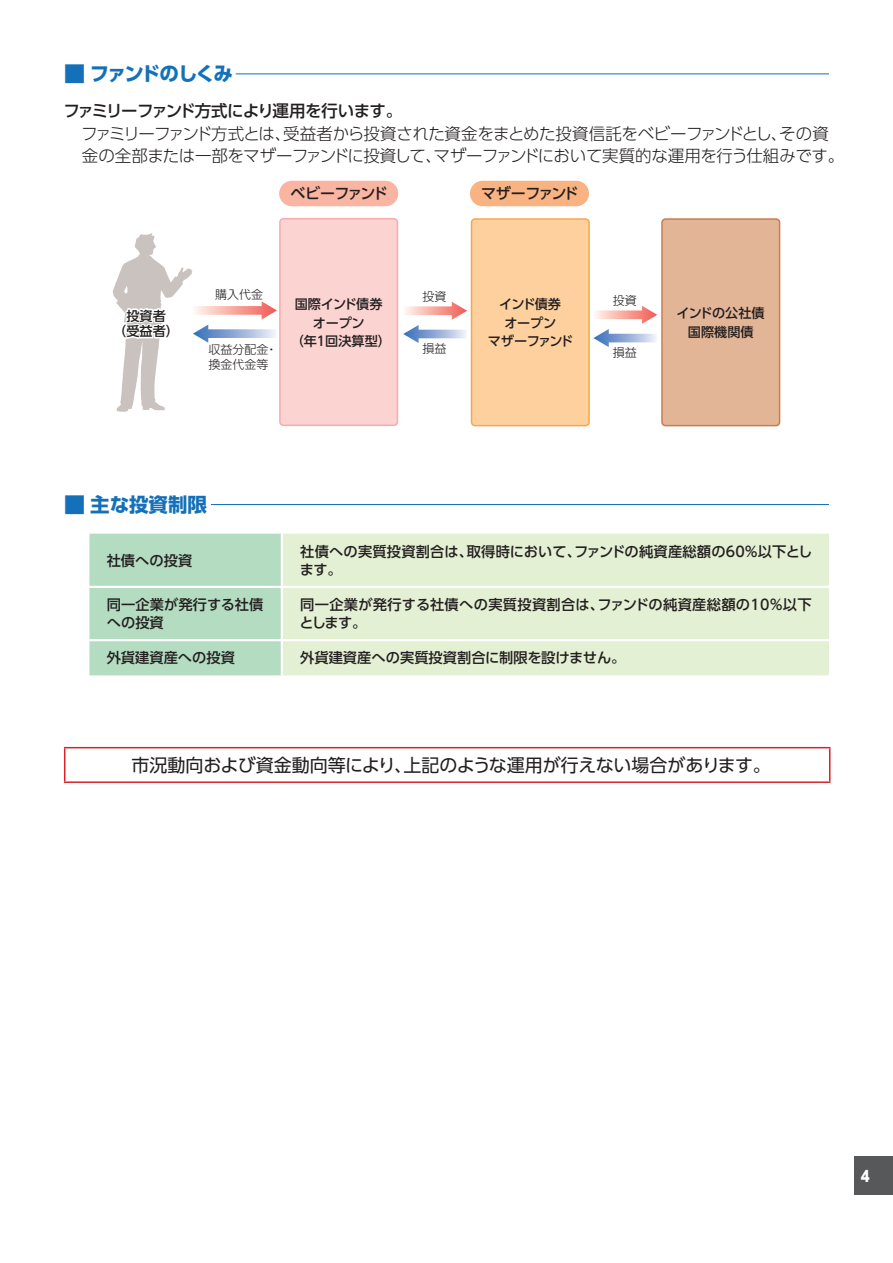
<style>
.page{position:relative;width:893px;height:1263px;background:#fff}
.page>*{position:absolute;margin:0;border:0;box-sizing:border-box;transform-origin:0 0}
.t1{font:700 19.5px "UD Shin Go Pro";letter-spacing:-.105em;color:#1471b9}
.t2{font:700 19.5px "UD Shin Go Pro";letter-spacing:-.045em;color:#1471b9}
.t3{font:18px "UD Shin Go Pro";color:#231f20}
.t4{font:300 16.5px/22.5px "UD Shin Go Pro";letter-spacing:-.035em;color:#231f20}
.t5{font:500 16.5px "UD Shin Go Pro";letter-spacing:-.065em;color:#231f20}
.t6{font:500 15px "UD Shin Go Pro";letter-spacing:-.085em;color:#231f20}
.t7{font:800 15px "UD Shin Go Pro";color:#fff;scale:.9 1}
.t8{font:500 14.25px/18px "UD Shin Go Pro";letter-spacing:.005em;color:#231f20}
.t9{font:500 13.2px/18.5px "UD Shin Go Pro";letter-spacing:-.01em;color:#231f20;text-align:center}
.t10{font:500 13.2px/18.5px "UD Shin Go Pro";letter-spacing:-.04em;color:#231f20;text-align:center}
.t11{font:300 12px "UD Shin Go Pro";color:#231f20}
.s1{font-size:21.75px}
</style>
<div class="page">
<div style="left:855px;top:1157px;width:38px;height:38px;background:#57585a"></div>
<hr style="left:236px;top:73px;width:593px;height:1px;background:#1471b9">
<div style="left:279px;top:181px;width:119px;height:25px;background:#f9b4a2;border-radius:13px"></div>
<div style="left:470px;top:181px;width:119px;height:25px;background:#f9b281;border-radius:13px"></div>
<svg style="left:113px;top:218px;width:667px;height:208px"></svg>
<hr style="left:211px;top:504px;width:618px;height:1px;background:#1471b9">
<div style="left:89px;top:534px;width:192px;height:141px;background:#b3dcc0"></div>
<div style="left:283px;top:534px;width:546px;height:141px;background:#e4f0d4"></div>
<hr style="left:89px;top:586px;width:193px;height:2px;background:#fff">
<hr style="left:282px;top:586px;width:547px;height:2px;background:#fff">
<hr style="left:89px;top:639px;width:193px;height:2px;background:#fff">
<hr style="left:282px;top:639px;width:547px;height:2px;background:#fff">
<hr style="left:64px;top:747px;width:766px;height:1px;background:#da2128">
<hr style="left:64px;top:748px;width:1px;height:33px;background:#da2128">
<hr style="left:829px;top:748px;width:1px;height:33px;background:#da2128">
<hr style="left:64px;top:781px;width:766px;height:2px;background:#da2128">
<h1 class="t1" style="left:64px;top:58px;width:171px"><span class="s1">■</span> ファンドのしくみ</h1>
<p class="t5" style="left:63px;top:98px;width:341px">ファミリーファンド方式により運用を行います。</p>
<p class="t4" style="left:81px;top:122px;width:765px">ファミリーファンド方式とは、受益者から投資された資金をまとめた投資信託をベビーファンドとし、その資金の全部または一部をマザーファンドに投資して、マザーファンドにおいて実質的な運用を行う仕組みです。</p>
<p class="t9" style="left:113px;top:307px;width:67px;line-height:15.8px">投資者<br>（受益者）</p>
<p class="t6" style="left:291px;top:181px;width:99px">ベビーファンド</p>
<p class="t6" style="left:481px;top:181px;width:99px">マザーファンド</p>
<p class="t11" style="left:215px;top:284px;width:49px">購入代金</p>
<p class="t11" style="left:423px;top:286px;width:25px">投資</p>
<p class="t9" style="left:291px;top:295px;width:102px">国際インド債券オープン<br>（年１回決算型）</p>
<p class="t11" style="left:209px;top:340px;width:70px">収益分配金・</p>
<p class="t11" style="left:423px;top:339px;width:25px">損益</p>
<p class="t11" style="left:209px;top:355px;width:61px">換金代金等</p>
<p class="t11" style="left:613px;top:290px;width:25px">投資</p>
<p class="t10" style="left:488px;top:294px;width:87px">インド債券<br>オープン<br>マザーファンド</p>
<p class="t9" style="left:676px;top:304px;width:90px">インドの公社債国際機関債</p>
<p class="t11" style="left:613px;top:343px;width:25px">損益</p>
<h1 class="t2" style="left:64px;top:489px;width:145px"><span class="s1">■</span> 主な投資制限</h1>
<p class="t8" style="left:107px;top:551px;width:87px">社債への投資</p>
<p class="t8" style="left:300px;top:542px;width:514px">社債への実質投資割合は、取得時において、ファンドの純資産総額の60％以下とします。</p>
<p class="t8" style="left:107px;top:595px;width:158px">同一企業が発行する社債への投資</p>
<p class="t8" style="left:299px;top:595px;width:514px">同一企業が発行する社債への実質投資割合は、ファンドの純資産総額の10％以下とします。</p>
<p class="t8" style="left:107px;top:648px;width:130px">外貨建資産への投資</p>
<p class="t8" style="left:300px;top:648px;width:327px">外貨建資産への実質投資割合に制限を設けません。</p>
<p class="t3" style="left:131px;top:750px;width:641px">市況動向および資金動向等により、上記のような運用が行えない場合があります。</p>
<p class="t7" style="left:861px;top:1163px;width:11px">4</p>
</div>
